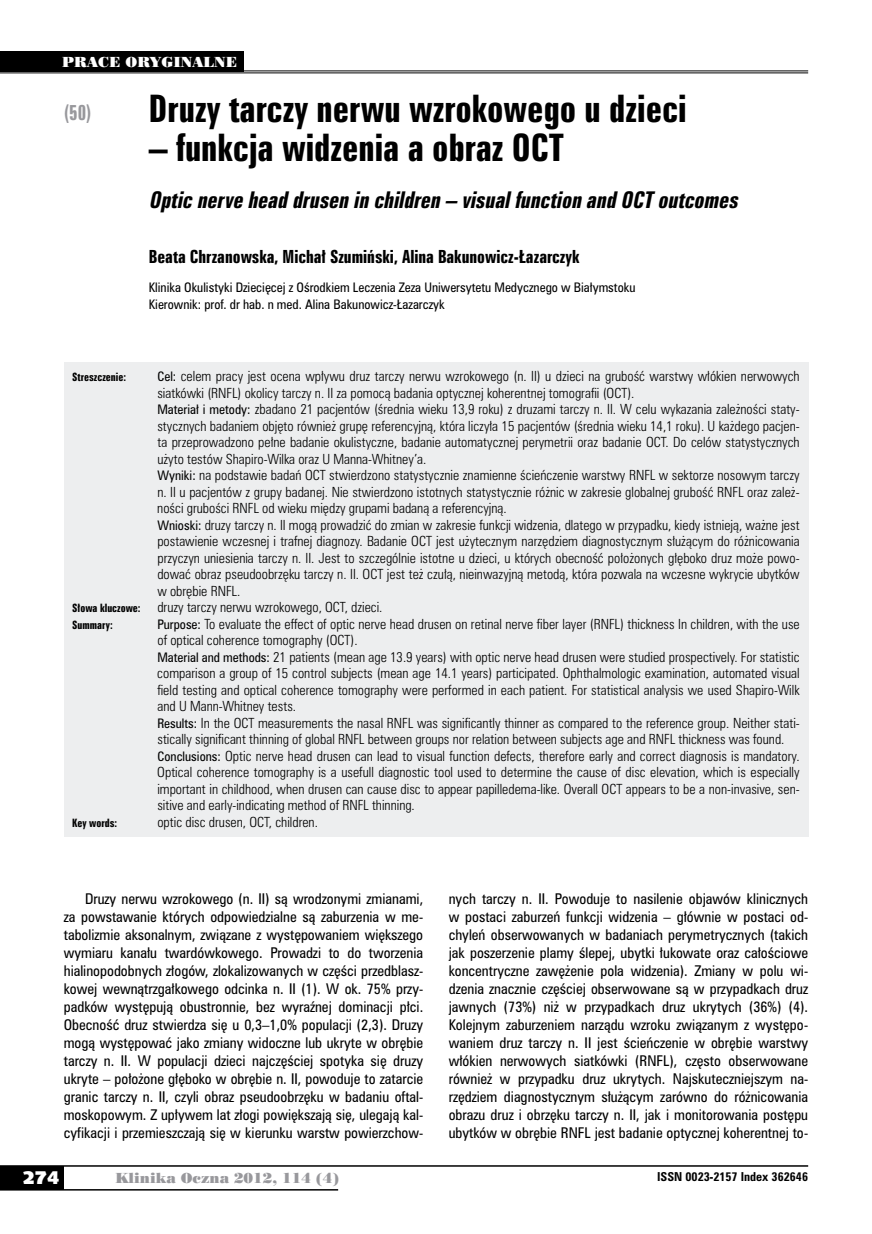
<style>
.page{position:relative;width:872px;height:1234px;background:#fff}
.page>*{position:absolute;margin:0;border:0;box-sizing:border-box;transform-origin:0 0}
.t1{font:34.5px "Zurich Bd X Cn PL";color:#000}
.t2{font:italic 21px "Zurich Bd X Cn PL";color:#000}
.t3{font:19.5px "Zurich Bd X Cn PL";color:#98989c;scale:.9 1}
.t4{font:18px "Humanst 531 U Blk PL";color:#fff}
.t5{font:16.5px "Zurich Bd X Cn PL";color:#000}
.t6{font:13.5px/18px "Zurich Cn PL";color:#000;text-align:justify}
.t7{font:13.5px "Poster Bodoni PL";color:#98989c}
.t8{font:13.5px "Poster Bodoni PL";color:#fff}
.t9{font:12.75px/16.5px "Zurich Lt Cn PL";color:#000}
.t10{font:12px/16.5px "Zurich Cn PL";color:#000}
.t11{font:700 11.25px "Zurich Cn PL";color:#000}
.t12{font:10.5px "Zurich Bd X Cn PL";color:#000}
.s1{font-family:"Zurich Cn PL";font-size:12px}
</style>
<div class="page">
<div style="left:0;top:1165px;width:64px;height:24px;background:#000"></div>
<hr style="left:0;top:1164px;width:808px;height:2px;background:#000">
<hr style="left:0;top:1188px;width:338px;height:2px;background:#000">
<div style="left:64px;top:362px;width:744px;height:474px;background:#edeeef"></div>
<hr style="left:0;top:70px;width:808px;height:1px;background:#000">
<hr style="left:0;top:72px;width:808px;height:1px;background:#000">
<div style="left:0;top:51px;width:243px;height:20px;background:#000"></div>
<p class="t8" style="left:62px;top:53px;width:176px">PRACE ORYGINALNE</p>
<h3 class="t3" style="left:64px;top:100px;width:32px">(50)</h3>
<h1 class="t1" style="left:149px;top:86px;width:539px">Druzy tarczy nerwu wzrokowego u dzieci</h1>
<h1 class="t1" style="left:149px;top:125px;width:417px">– funkcja widzenia a obraz OCT</h1>
<h2 class="t2" style="left:149px;top:186px;width:596px">Opticnerve headdrusen in children – visualfunction andOCToutcomes</h2>
<p class="t5" style="left:149px;top:245px;width:432px">Beata Chrzanowska, Michał Szumiński, Alina Bakunowicz-Łazarczyk</p>
<p class="t10" style="left:149px;top:279px;width:488px">Klinika Okulistyki Dziecięcej z Ośrodkiem Leczenia Zeza Uniwersytetu Medycznego w Białymstoku<br>Kierownik: prof. dr hab. n med. Alina Bakunowicz-Łazarczyk</p>
<p class="t12" style="left:72px;top:370px;width:55px">Streszczenie:</p>
<p class="t9" style="left:157px;top:367px;width:644px"><span class="s1">Cel:</span> celem pracy jest ocena wpływu druz tarczy nerwu wzrokowego (n. II) u dzieci na grubość warstwy włókien nerwowych siatkówki (RNFL) okolicy tarczy n. II za pomocą badania optycznej koherentnej tomografii (OCT).<br><span class="s1">Materiał i metody:</span> zbadano 21 pacjentów (średnia wieku 13,9 roku) z druzami tarczy n. II. W celu wykazania zależności staty&shy;stycznych badaniem objęto również grupę referencyjną, która liczyła 15 pacjentów (średnia wieku 14,1 roku). U każdego pacjen&shy;ta przeprowadzono pełne badanie okulistyczne, badanie automatycznej perymetrii oraz badanie OCT. Do celów statystycznych użyto testów Shapiro-Wilka oraz U Manna-Whitney’a.<br><span class="s1">Wyniki:</span> na podstawie badań OCT stwierdzono statystycznie znamienne ścieńczenie warstwy RNFL w sektorze nosowym tarczy n. II u pacjentów z grupy badanej. Nie stwierdzono istotnych statystycznie różnic w zakresie globalnej grubość RNFL oraz zależ&shy;ności grubości RNFL od wieku między grupami badaną a referencyjną.<br><span class="s1">Wnioski:</span> druzy tarczy n. II mogą prowadzić do zmian w zakresie funkcji widzenia, dlatego w przypadku, kiedy istnieją, ważne jest postawienie wczesnej i trafnej diagnozy. Badanie OCT jest użytecznym narzędziem diagnostycznym służącym do różnicowania przyczyn uniesienia tarczy n. II. Jest to szczególnie istotne u dzieci, u których obecność położonych głęboko druz może powo&shy;dować obraz pseudoobrzęku tarczy n. II. OCT jest też czułą, nieinwazyjną metodą, która pozwala na wczesne wykrycie ubytków w obrębie RNFL.</p>
<p class="t12" style="left:72px;top:601px;width:70px">Słowa kluczowe:</p>
<p class="t9" style="left:157px;top:598px;width:227px">druzy tarczy nerwu wzrokowego, OCT, dzieci.</p>
<p class="t12" style="left:72px;top:617px;width:42px">Summary:</p>
<p class="t9" style="left:157px;top:615px;width:644px"><span class="s1">Purpose:</span> To evaluate the effect of optic nerve head drusen on retinal nerve fiber layer (RNFL) thickness In children, with the use of optical coherence tomography (OCT).<br><span class="s1">Material and methods:</span> 21 patients (mean age 13.9 years) with optic nerve head drusen were studied prospectively. For statistic comparison a group of 15 control subjects (mean age 14.1 years) participated. Ophthalmologic examination, automated visual field testing and optical coherence tomography were performed in each patient. For statistical analysis we used Shapiro-Wilk and U Mann-Whitney tests.<br><span class="s1">Results:</span> In the OCT measurements the nasal RNFL was significantly thinner as compared to the reference group. Neither stati&shy;stically significant thinning of global RNFL between groups nor relation between subjects age and RNFL thickness was found.<br><span class="s1">Conclusions:</span> Optic nerve head drusen can lead to visual function defects, therefore early and correct diagnosis is mandatory.<br>Optical coherence tomography is a usefull diagnostic tool used to determine the cause of disc elevation, which is especially important in childhood, when drusen can cause disc to appear papilledema-like. Overall OCT appears to be a non-invasive, sen&shy;sitive and early-indicating method of RNFL thinning.</p>
<p class="t12" style="left:72px;top:815px;width:46px">Key words:</p>
<p class="t9" style="left:157px;top:813px;width:162px">optic disc drusen, OCT, children.</p>
<p class="t6" style="left:64px;top:889px;width:361px;text-indent:21px">Druzy nerwu wzrokowego (n. II) są wrodzonymi zmianami, za powstawanie których odpowiedzialne są zaburzenia w me&shy;tabolizmie aksonalnym, związane z występowaniem większego wymiaru kanału twardówkowego. Prowadzi to do tworzenia hialinopodobnych złogów, zlokalizowanych w części przedblasz&shy;kowej wewnątrzgałkowego odcinka n. II (1). W ok. 75% przy&shy;padków występują obustronnie, bez wyraźnej dominacji płci.<br>Obecność druz stwierdza się u 0,3–1,0% populacji (2,3). Druzy mogą występować jako zmiany widoczne lub ukryte w obrębie tarczy n. II. W populacji dzieci najczęściej spotyka się druzy ukryte – położone głęboko w obrębie n. II, powoduje to zatarcie granic tarczy n. II, czyli obraz pseudoobrzęku w badaniu oftal&shy;moskopowym. Z upływem lat złogi powiększają się, ulegają kal&shy;cyfikacji i przemieszczają się w kierunku warstw powierzchow-</p>
<p class="t6" style="left:449px;top:889px;width:361px">nych tarczy n. II. Powoduje to nasilenie objawów klinicznych w postaci zaburzeń funkcji widzenia – głównie w postaci od&shy;chyleń obserwowanych w badaniach perymetrycznych (takich jak poszerzenie plamy ślepej, ubytki łukowate oraz całościowe koncentryczne zawężenie pola widzenia). Zmiany w polu wi&shy;dzenia znacznie częściej obserwowane są w przypadkach druz jawnych (73%) niż w przypadkach druz ukrytych (36%) (4).<br>Kolejnym zaburzeniem narządu wzroku związanym z występo&shy;waniem druz tarczy n. II jest ścieńczenie w obrębie warstwy włókien nerwowych siatkówki (RNFL), często obserwowane również w przypadku druz ukrytych. Najskuteczniejszym na&shy;rzędziem diagnostycznym służącym zarówno do różnicowania obrazu druz i obrzęku tarczy n. II, jak i monitorowania postępu ubytków w obrębie RNFL jest badanie optycznej koherentnej to-</p>
<h3 class="t4" style="left:23px;top:1165px;width:38px">274</h3>
<p class="t7" style="left:115px;top:1168px;width:225px">Klinika Oczna 2012, 114 (4)</p>
<p class="t11" style="left:657px;top:1168px;width:152px">ISSN 0023-2157 Index 362646</p>
</div>
